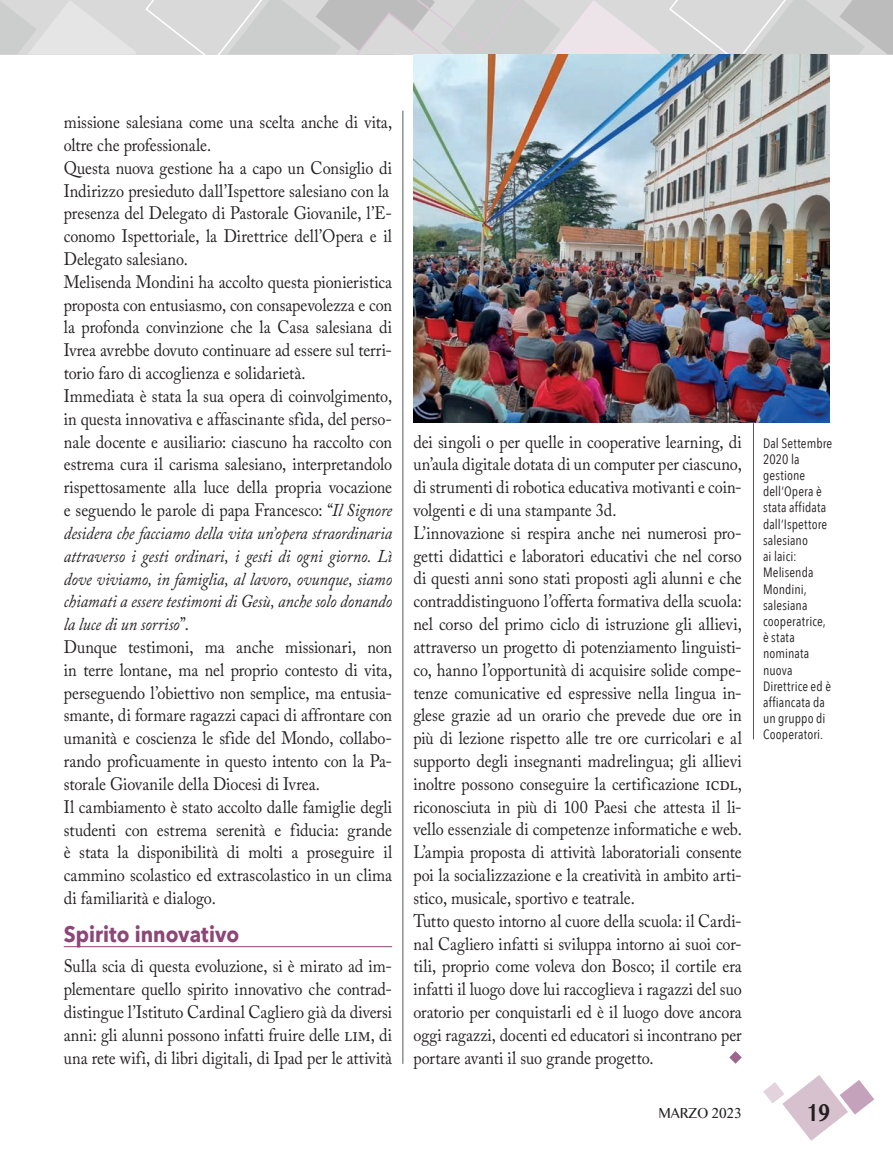
<style>
.page{position:relative;width:893px;height:1149px;background:#fff}
.page>*{position:absolute;margin:0;border:0;box-sizing:border-box;transform-origin:0 0}
.t1{font:700 22.5px "Avenir Next";color:#8c4677;scale:.9 1}
.t2{font:700 22.5px "Bangla MN";color:#231f20;scale:.8 1}
.t3{font:18px/22.8px "Adobe Caslon Pro";color:#231f20;scale:.9 1}
.t4{font:13.5px/16.2px "Avenir Next Condensed";letter-spacing:.01em;color:#231f20}
.t5{font:13.5px "Bangla MN";color:#231f20;scale:.9 1}
.s1{font-style:italic}
.s2{font-size:19.5px}
</style>
<div class="page">
<svg style="left:763px;top:1075px;width:111px;height:65px"></svg>
<hr style="left:403px;top:111px;width:1px;height:952px;background:#57585a">
<svg style="left:0;top:0;width:893px;height:54px;background:#d4d4d5"></svg>
<hr style="left:64px;top:946px;width:328px;height:1px;background:#8c4677">
<svg style="left:729px;top:1051px;width:13px;height:12px"></svg>
<img style="left:413px;top:54px;width:416px;height:368px">
<hr style="left:753px;top:423px;width:1px;height:316px;background:#57585a">
<p class="t3" style="left:64px;top:110px;width:366px">missione salesiana come una scelta anche di vita, oltre che professionale.<br>Questa nuova gestione ha a capo un Consiglio di Indirizzo presieduto dall’Ispettore salesiano con la presenza del Delegato di Pastorale Giovanile, l’E&shy;conomo Ispettoriale, la Direttrice dell’Opera e il Delegato salesiano.<br>Melisenda Mondini ha accolto questa pionieristica proposta con entusiasmo, con consapevolezza e con la profonda convinzione che la Casa salesiana di Ivrea avrebbe dovuto continuare ad essere sul terri&shy;torio faro di accoglienza e solidarietà.<br>Immediata è stata la sua opera di coinvolgimento, in questa innovativa e affascinante sfida, del perso&shy;nale docente e ausiliario: ciascuno ha raccolto con estrema cura il carisma salesiano, interpretandolo rispettosamente alla luce della propria vocazione e seguendo le parole di papa Francesco: “<span class="s1">Il Signore desidera che facciamo della vita un’opera straordinaria attraverso i gesti ordinari, i gesti di ogni giorno. Lì dove viviamo, in famiglia, al lavoro, ovunque, siamo chiamati a essere testimoni di Gesù, anche solo donando la luce di un sorriso</span>”.<br>Dunque testimoni, ma anche missionari, non in terre lontane, ma nel proprio contesto di vita, perseguendo l’obiettivo non semplice, ma entusia&shy;smante, di formare ragazzi capaci di affrontare con umanità e coscienza le sfide del Mondo, collabo&shy;rando proficuamente in questo intento con la Pa&shy;storale Giovanile della Diocesi di Ivrea.<br>Il cambiamento è stato accolto dalle famiglie degli studenti con estrema serenità e fiducia: grande è stata la disponibilità di molti a proseguire il cammino scolastico ed extrascolastico in un clima di familiarità e dialogo.</p>
<p class="t1" style="left:64px;top:914px;width:196px">Spirito innovativo</p>
<p class="t3" style="left:64px;top:954px;width:366px;text-align:justify">Sulla scia di questa evoluzione, si è mirato ad im&shy;plementare quello spirito innovativo che contrad&shy;distingue l’Istituto Cardinal Cagliero già da diversi anni: gli alunni possono infatti fruire delle <span class="s2">lim</span>, di una rete wifi, di libri digitali, di Ipad per le attività</p>
<p class="t3" style="left:413px;top:430px;width:366px">dei singoli o per quelle in cooperative learning, di un’aula digitale dotata di un computer per ciascuno, di strumenti di robotica educativa motivanti e coin&shy;volgenti e di una stampante 3d.<br>L’innovazione si respira anche nei numerosi pro&shy;getti didattici e laboratori educativi che nel corso di questi anni sono stati proposti agli alunni e che contraddistinguono l’offerta formativa della scuola: nel corso del primo ciclo di istruzione gli allievi, attraverso un progetto di potenziamento linguisti&shy;co, hanno l’opportunità di acquisire solide compe&shy;tenze comunicative ed espressive nella lingua in&shy;glese grazie ad un orario che prevede due ore in più di lezione rispetto alle tre ore curricolari e al supporto degli insegnanti madrelingua; gli allievi inoltre possono conseguire la certificazione <span class="s2">icdl</span>, riconosciuta in più di 100 Paesi che attesta il li&shy;vello essenziale di competenze informatiche e web.<br>L’ampia proposta di attività laboratoriali consente poi la socializzazione e la creatività in ambito arti&shy;stico, musicale, sportivo e teatrale.<br>Tutto questo intorno al cuore della scuola: il Cardi&shy;nal Cagliero infatti si sviluppa intorno ai suoi cor&shy;tili, proprio come voleva don Bosco; il cortile era infatti il luogo dove lui raccoglieva i ragazzi del suo oratorio per conquistarli ed è il luogo dove ancora oggi ragazzi, docenti ed educatori si incontrano per portare avanti il suo grande progetto.</p>
<p class="t4" style="left:763px;top:434px;width:71px">Dal Settembre<br>2020 la gestione dell‘Opera è stata affidata dall‘Ispettore salesiano<br>ai laici:<br>Melisenda<br>Mondini, salesiana cooperatrice, è stata nominata nuova<br>Direttrice ed è affiancata da un gruppo di<br>Cooperatori.</p>
<p class="t5" style="left:658px;top:1103px;width:94px">MARZO 2023</p>
<p class="t2" style="left:807px;top:1099px;width:30px">19</p>
</div>
